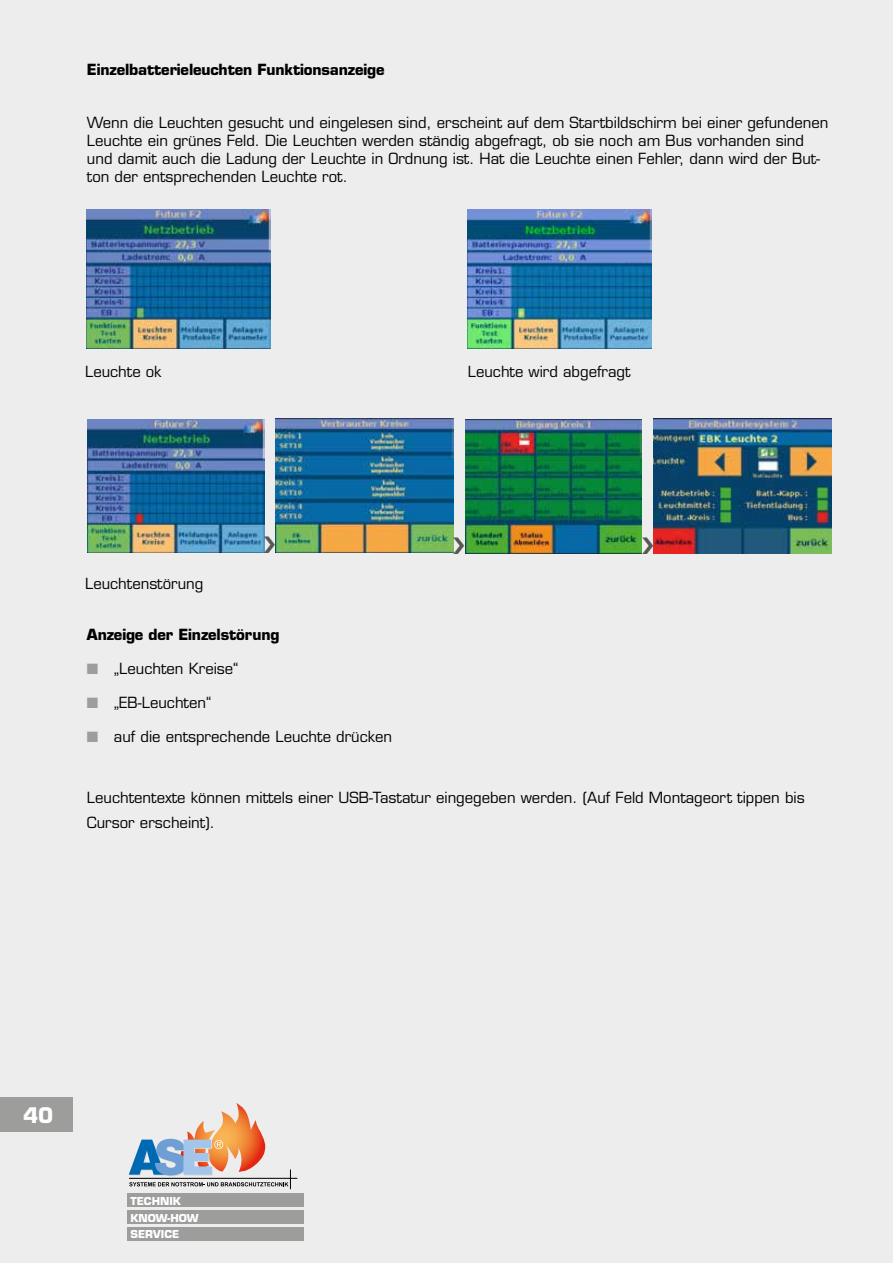
<style>
.page{position:relative;width:893px;height:1263px;background:#ededed}
.page>*{position:absolute;margin:0;border:0;box-sizing:border-box;transform-origin:0 0}
.t1{font:700 21px "Eurostile";color:#fff}
.t2{font:15px/18px "Eurostile";color:#000}
.t3{font:700 15px "Eurostile";letter-spacing:-.01em;color:#000}
.t4{font:700 10.65px/16.8px "Eurostile";color:#fff}
.s1{color:#9d9d9c}
</style>
<div class="page">
<svg style="left:129px;top:1103px;width:169px;height:86px"></svg>
<div style="left:128px;top:1194px;width:176px;height:13px;background:#9d9d9c"></div>
<div style="left:128px;top:1211px;width:176px;height:13px;background:#9d9d9c"></div>
<div style="left:128px;top:1227px;width:176px;height:14px;background:#9d9d9c"></div>
<div style="left:0;top:1097px;width:72px;height:34px;background:#9d9d9c"></div>
<img style="left:468px;top:210px;width:183px;height:139px">
<img style="left:86px;top:210px;width:184px;height:138px">
<img style="left:87px;top:419px;width:177px;height:134px">
<img style="left:276px;top:418px;width:177px;height:134px">
<img style="left:465px;top:419px;width:176px;height:134px">
<img style="left:653px;top:418px;width:178px;height:136px">
<svg style="left:264px;top:536px;width:1px;height:17px"></svg>
<p class="t3" style="left:87px;top:60px;width:299px">Einzelbatterieleuchten Funktionsanzeige</p>
<p class="t2" style="left:87px;top:113px;width:743px">Wenn die Leuchten gesucht und eingelesen sind, erscheint auf dem Startbildschirm bei einer gefundenen Leuchte ein grünes Feld. Die Leuchten werden ständig abgefragt, ob sie noch am Bus vorhanden sind und damit auch die Ladung der Leuchte in Ordnung ist. Hat die Leuchte einen Fehler, dann wird der But&shy;ton der entsprechenden Leuchte rot.</p>
<p class="t2" style="left:85px;top:362px;width:78px">Leuchte ok</p>
<p class="t2" style="left:468px;top:362px;width:164px">Leuchte wird abgefragt</p>
<p class="t2" style="left:85px;top:575px;width:120px">Leuchtenstörung</p>
<p class="t3" style="left:87px;top:625px;width:194px">Anzeige der Einzelstörung</p>
<p class="t2" style="left:87px;top:659px;width:153px"><span class="s1">■</span> „Leuchten Kreise“</p>
<p class="t2" style="left:87px;top:693px;width:126px"><span class="s1">■</span> „EB-Leuchten“</p>
<p class="t2" style="left:87px;top:727px;width:307px"><span class="s1">■</span> auf die entsprechende Leuchte drücken</p>
<p class="t2" style="left:87px;top:784px;width:719px;line-height:25.5px">Leuchtentexte können mittels einer USB-Tastatur eingegeben werden. (Auf Feld Montageort tippen bis<br>Cursor erscheint).</p>
<h1 class="t1" style="left:23px;top:1102px;width:32px">40</h1>
<p class="t4" style="left:130px;top:1192px;width:70px">TECHNIK<br>KNOW-HOW<br>SERVICE</p>
</div>
